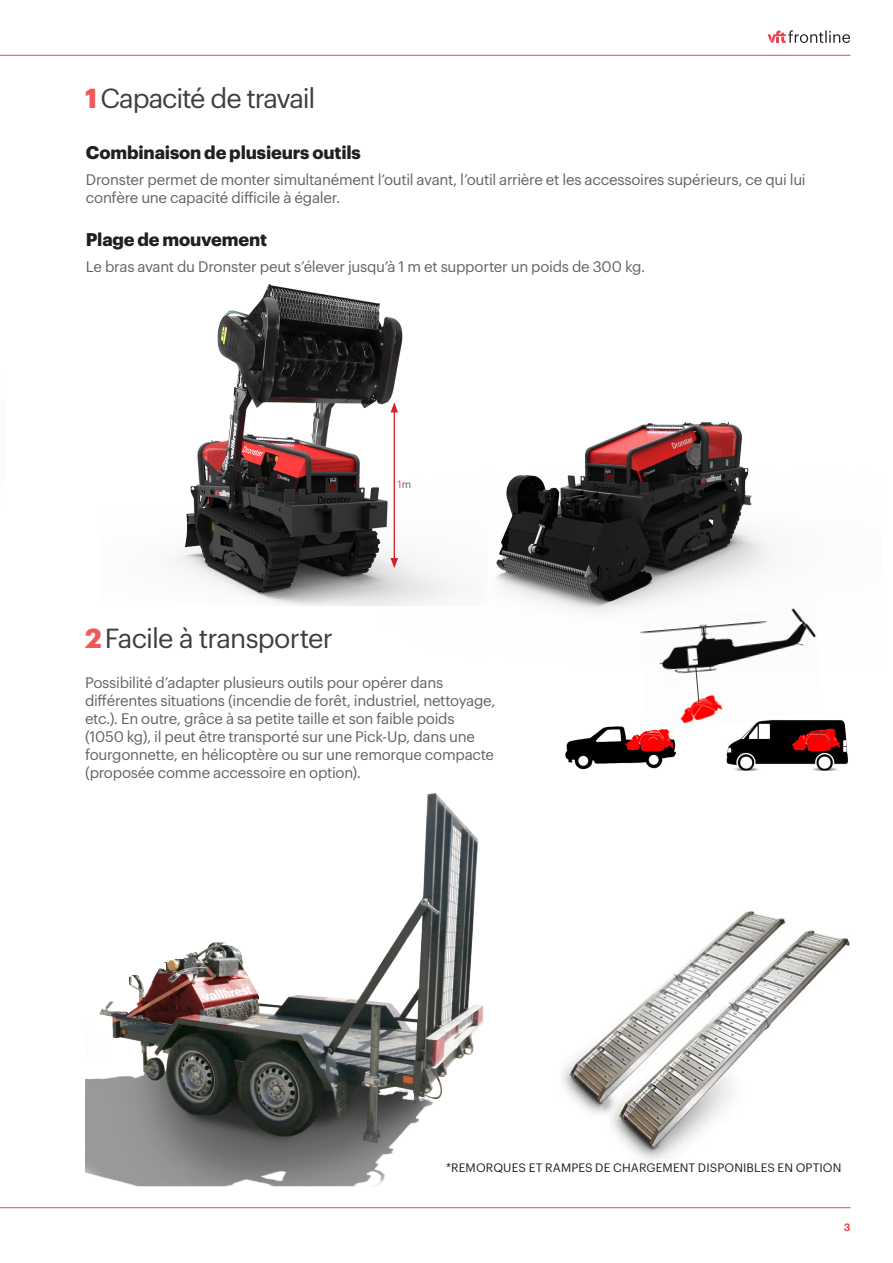
<style>
.page{position:relative;width:893px;height:1263px;background:#fff}
.page>*{position:absolute;margin:0;border:0;box-sizing:border-box;transform-origin:0 0}
.Descripcion_0{font:27px "Graphik";letter-spacing:-.04em;color:#3e3e3f}
._4-Titulo_sell_point{font:700 18px "Graphik";letter-spacing:-.01em;color:#231f20}
._5-Descripcion_Sell{font:15px/18px "Graphik";letter-spacing:-.02em;color:#636366}
.Listado{font:12px "Graphik";letter-spacing:.01em;color:#231f20}
.Listado-2{font:10.5px "Graphik";color:#ee414d}
.t1{font:600 10.5px "Graphik";color:#ee414d}
.s1{font-weight:700;color:#f0595a}
.s2{color:#636366}
</style>
<div class="page">
<hr style="left:0;top:55px;width:850px;height:1px;background:#ee414d">
<hr style="left:0;top:1207px;width:850px;height:1px;background:#ee414d">
<svg style="left:767px;top:30px;width:83px;height:13px"></svg>
<img style="left:666px;top:669px;width:57px;height:44px">
<img style="left:565px;top:713px;width:283px;height:58px">
<img style="left:85px;top:793px;width:399px;height:394px">
<img style="left:562px;top:911px;width:288px;height:250px">
<img style="left:175px;top:283px;width:228px;height:322px">
<img style="left:382px;top:356px;width:435px;height:313px">
<hr style="left:394px;top:410px;width:1px;height:150px;background:#d1232a">
<svg style="left:391px;top:558px;width:7px;height:10px"></svg>
<svg style="left:391px;top:402px;width:7px;height:10px"></svg>
<p class="Descripcion_0" style="left:85px;top:78px;width:232px"><span class="s1">1</span> Capacité de travail</p>
<p class="_4-Titulo_sell_point" style="left:86px;top:138px;width:276px">Combinaison de plusieurs outils</p>
<p class="_5-Descripcion_Sell" style="left:86px;top:169px;width:721px">Dronster permet de monter simultanément l’outil avant, l’outil arrière et les accessoires supérieurs, ce qui lui confère une capacité difficile à égaler.</p>
<p class="_4-Titulo_sell_point" style="left:86px;top:225px;width:183px">Plage de mouvement</p>
<p class="_5-Descripcion_Sell" style="left:86px;top:257px;width:561px">Le bras avant du Dronster peut s’élever jusqu’à 1 m et supporter un poids de 300 kg.</p>
<p class="Listado-2" style="left:398px;top:476px;width:15px">1<span class="s2">m</span></p>
<p class="Descripcion_0" style="left:85px;top:618px;width:249px"><span class="s1">2</span> Facile à transporter</p>
<p class="_5-Descripcion_Sell" style="left:85px;top:673px;width:412px">Possibilité d’adapter plusieurs outils pour opérer dans différentes situations (incendie de forêt, industriel, nettoyage, etc.). En outre, grâce à sa petite taille et son faible poids (1050 kg), il peut être transporté sur une Pick-Up, dans une fourgonnette, en hélicoptère ou sur une remorque compacte (proposée comme accessoire en option).</p>
<p class="Listado" style="left:446px;top:1159px;width:397px">*REMORQUES ET RAMPES DE CHARGEMENT DISPONIBLES EN OPTION</p>
<p class="t1" style="left:844px;top:1219px;width:8px">3</p>
</div>
